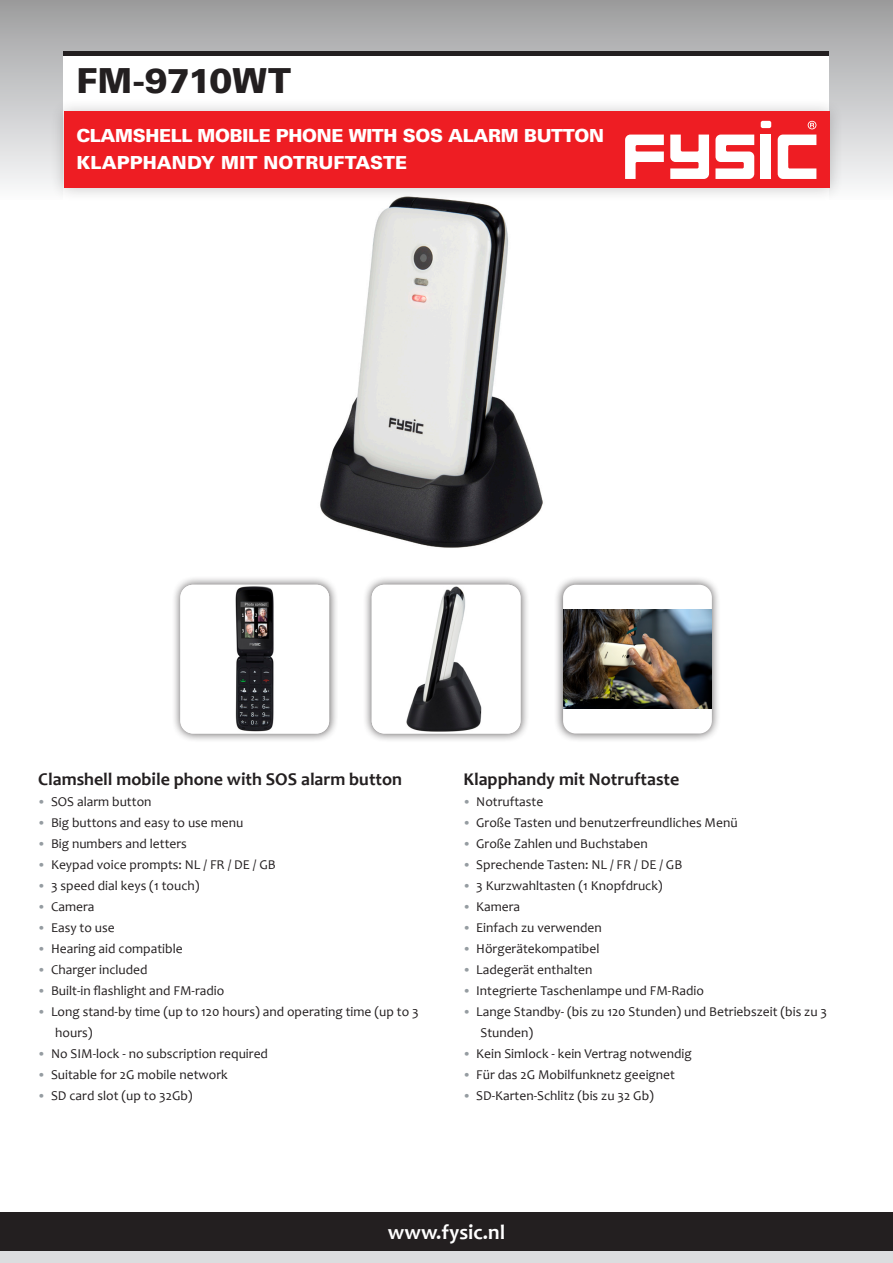
<style>
.page{position:relative;width:893px;height:1263px;background:#fff}
.page>*{position:absolute;margin:0;border:0;box-sizing:border-box;transform-origin:0 0}
.t1{font:900 34.5px "Univers LT Std";letter-spacing:-.01em;color:#231f20}
._03_Babycare_Basis_B{font:700 21px "Candara";color:#fff}
.t2{font:900 18px/27px "Univers LT Std";letter-spacing:-.02em;color:#fff}
._03_Babycare_Basis_B-2{font:700 18px "Candara";color:#231f20}
.t3{font:13.5px/21px "Candara";color:#231f20}
.s1{font-family:"Calibri";font-weight:300;color:#959ca1}
</style>
<div class="page">
<div style="left:0;top:1242px;width:893px;height:21px;background:#dcdddf"></div>
<div style="left:0;top:0;width:893px;height:200px;background:linear-gradient(to bottom,#9c9d9e,#fafbfc)"></div>
<div style="left:64px;top:51px;width:765px;height:502px;background:#fff"></div>
<img style="left:320px;top:203px;width:223px;height:345px">
<hr style="left:64px;top:51px;width:765px;height:4px;background:#231f20">
<div style="left:49px;top:97px;width:795px;height:106px;background:#231f20;opacity:.25"></div>
<div style="left:64px;top:112px;width:766px;height:76px;background:#ee1d23"></div>
<div style="left:171px;top:576px;width:167px;height:167px;background:#231f20;opacity:.75"></div>
<img style="left:180px;top:585px;width:149px;height:148px">
<div style="left:363px;top:576px;width:167px;height:167px;background:#231f20;opacity:.75"></div>
<img style="left:372px;top:585px;width:148px;height:148px">
<div style="left:554px;top:576px;width:167px;height:167px;background:#231f20;opacity:.75"></div>
<div style="left:563px;top:585px;width:149px;height:148px;background:#fff;border-radius:13px"></div>
<img style="left:563px;top:609px;width:149px;height:100px">
<svg style="left:808px;top:121px;width:8px;height:8px"></svg>
<div style="left:761px;top:121px;width:10px;height:7px;background:#fff;border-radius:2px"></div>
<svg style="left:778px;top:135px;width:38px;height:44px"></svg>
<svg style="left:715px;top:135px;width:39px;height:44px"></svg>
<svg style="left:625px;top:135px;width:39px;height:44px"></svg>
<div style="left:761px;top:135px;width:10px;height:44px;background:#fff"></div>
<svg style="left:670px;top:135px;width:39px;height:44px"></svg>
<div style="left:0;top:1212px;width:893px;height:38px;background:#231f20"></div>
<p class="t1" style="left:77px;top:59px;width:216px">FM-9710WT</p>
<p class="t2" style="left:76px;top:121px;width:529px">CLAMSHELL MOBILE PHONE WITH SOS ALARM BUTTON<br>KLAPPHANDY MIT NOTRUFTASTE</p>
<p class="_03_Babycare_Basis_B-2" style="left:38px;top:768px;width:365px">Clamshell mobile phone with SOS alarm button</p>
<p class="t3" style="left:38px;top:791px;width:115px"><span class="s1">•</span> SOS alarm button</p>
<p class="t3" style="left:38px;top:812px;width:207px"><span class="s1">•</span> Big buttons and easy to use menu</p>
<p class="t3" style="left:38px;top:833px;width:150px"><span class="s1">•</span> Big numbers and letters</p>
<p class="t3" style="left:38px;top:854px;width:239px"><span class="s1">•</span> Keypad voice prompts: NL / FR / DE / GB</p>
<p class="t3" style="left:38px;top:875px;width:163px"><span class="s1">•</span> 3 speed dial keys (1 touch)</p>
<p class="t3" style="left:38px;top:896px;width:58px"><span class="s1">•</span> Camera</p>
<p class="t3" style="left:38px;top:917px;width:78px"><span class="s1">•</span> Easy to use</p>
<p class="t3" style="left:38px;top:938px;width:146px"><span class="s1">•</span> Hearing aid compatible</p>
<p class="t3" style="left:38px;top:959px;width:111px"><span class="s1">•</span> Charger included</p>
<p class="t3" style="left:38px;top:980px;width:188px"><span class="s1">•</span> Built-in flashlight and FM-radio</p>
<p class="t3" style="left:55px;top:1001px;width:365px;text-indent:-17px"><span class="s1">•</span> Long stand-by time (up to 120 hours) and operating time (up to 3 hours)</p>
<p class="t3" style="left:38px;top:1043px;width:231px"><span class="s1">•</span> No SIM-lock - no subscription required</p>
<p class="t3" style="left:38px;top:1064px;width:191px"><span class="s1">•</span> Suitable for 2G mobile network</p>
<p class="t3" style="left:38px;top:1085px;width:156px"><span class="s1">•</span> SD card slot (up to 32Gb)</p>
<p class="_03_Babycare_Basis_B-2" style="left:463px;top:768px;width:217px">Klapphandy mit Notruftaste</p>
<p class="t3" style="left:463px;top:791px;width:81px"><span class="s1">•</span> Notruftaste</p>
<p class="t3" style="left:463px;top:812px;width:276px"><span class="s1">•</span> Große Tasten und benutzerfreundliches Menü</p>
<p class="t3" style="left:463px;top:833px;width:186px"><span class="s1">•</span> Große Zahlen und Buchstaben</p>
<p class="t3" style="left:463px;top:854px;width:220px"><span class="s1">•</span> Sprechende Tasten: NL / FR / DE / GB</p>
<p class="t3" style="left:463px;top:875px;width:201px"><span class="s1">•</span> 3 Kurzwahltasten (1 Knopfdruck)</p>
<p class="t3" style="left:463px;top:896px;width:58px"><span class="s1">•</span> Kamera</p>
<p class="t3" style="left:463px;top:917px;width:140px"><span class="s1">•</span> Einfach zu verwenden</p>
<p class="t3" style="left:463px;top:938px;width:137px"><span class="s1">•</span> Hörgerätekompatibel</p>
<p class="t3" style="left:463px;top:959px;width:130px"><span class="s1">•</span> Ladegerät enthalten</p>
<p class="t3" style="left:463px;top:980px;width:242px"><span class="s1">•</span> Integrierte Taschenlampe und FM-Radio</p>
<p class="t3" style="left:480px;top:1001px;width:348px;text-indent:-17px"><span class="s1">•</span> Lange Standby- (bis zu 120 Stunden) und Betriebszeit (bis zu 3<br>Stunden)</p>
<p class="t3" style="left:463px;top:1043px;width:230px"><span class="s1">•</span> Kein Simlock - kein Vertrag notwendig</p>
<p class="t3" style="left:463px;top:1064px;width:213px"><span class="s1">•</span> Für das 2G Mobilfunknetz geeignet</p>
<p class="t3" style="left:463px;top:1085px;width:192px"><span class="s1">•</span> SD-Karten-Schlitz (bis zu 32 Gb)</p>
<p class="_03_Babycare_Basis_B" style="left:388px;top:1219px;width:119px">www.fysic.nl</p>
</div>
